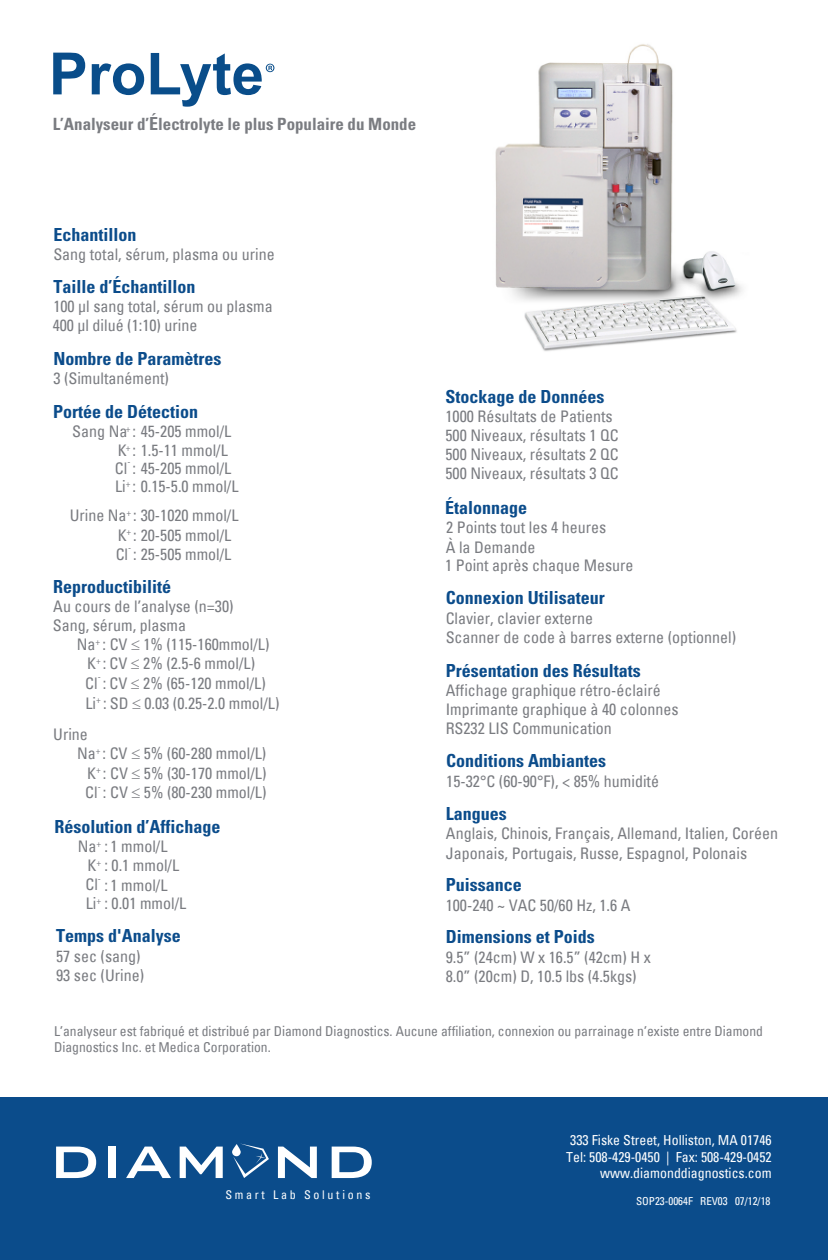
<style>
.page{position:relative;width:828px;height:1260px;background:#fff}
.page>*{position:absolute;margin:0;border:0;box-sizing:border-box;transform-origin:0 0}
.t1{font:700 58.4px "Arial";color:#094d8a}
.t2{font:700 condensed 18px "Univers";color:#0b4c8b}
.t3{font:700 condensed 16.8px "Univers";color:#7a7c81}
.t4{font:condensed 16px/19.2px "Univers";color:#7a7c81}
.t5{font:condensed 13.8px/16.6px "Univers";color:#fff;text-align:right}
.t6{font:condensed 13.6px/16.4px "Univers";color:#7a7c81}
.t7{font:condensed 12px "Univers";letter-spacing:.225em;color:#fff}
.t8{font:condensed 11px "Univers";color:#fff}
.t9{font:condensed 9.4px "Univers";color:#7a7c81}
.s1{font-size:18px}
</style>
<div class="page">
<img style="left:495px;top:44px;width:248px;height:307px">
<div style="left:0;top:1097px;width:828px;height:163px;background:#0b4c8b"></div>
<svg style="left:266px;top:64px;width:8px;height:8px"></svg>
<svg style="left:56px;top:1147px;width:40px;height:31px"></svg>
<div style="left:108px;top:1147px;width:8px;height:31px;background:#fff"></div>
<svg style="left:126px;top:1147px;width:45px;height:31px"></svg>
<svg style="left:180px;top:1147px;width:43px;height:31px"></svg>
<svg style="left:278px;top:1147px;width:39px;height:31px"></svg>
<svg style="left:332px;top:1147px;width:40px;height:31px"></svg>
<svg style="left:233px;top:1144px;width:36px;height:34px"></svg>
<h1 class="t1" style="left:49px;top:35px;width:217px">ProLyte</h1>
<p class="t3" style="left:53px;top:114px;width:365px">L’Analyseur d’<span class="s1">É</span>lectrolyte le plus Populaire du Monde</p>
<p class="t2" style="left:53px;top:223px;width:85px">Echantillon</p>
<p class="t4" style="left:53px;top:244px;width:223px">Sang total, sérum, plasma ou urine</p>
<p class="t2" style="left:53px;top:276px;width:144px">Taille d’Échantillon</p>
<p class="t4" style="left:53px;top:296px;width:221px">100 µl sang total, sérum ou plasma</p>
<p class="t2" style="left:53px;top:347px;width:169px">Nombre de Paramètres</p>
<p class="t4" style="left:53px;top:368px;width:117px">3 (Simultanément)</p>
<p class="t4" style="left:53px;top:316px;width:146px">400 µl dilué (1:10) urine</p>
<p class="t2" style="left:53px;top:401px;width:147px">Portée de Détection</p>
<p class="t4" style="left:72px;top:422px;width:161px;text-align:right">Sang Na<sup>+</sup> : 45-205 mmol/L<br>K<sup>+</sup> : 1.5-11 mmol/L</p>
<p class="t4" style="left:115px;top:458px;width:125px;line-height:18.4px">Cl : 45-205 mmol/L<br>Li<sup>+</sup> : 0.15-5.0 mmol/L</p>
<p class="t4" style="left:118px;top:506px;width:122px;text-indent:-48px">Urine Na<sup>+</sup> : 30-1020 mmol/L<br>K<sup>+</sup> : 20-505 mmol/L</p>
<p class="t9" style="left:127px;top:456px;width:5px">-</p>
<p class="t4" style="left:116px;top:544px;width:117px">Cl : 25-505 mmol/L</p>
<p class="t9" style="left:128px;top:542px;width:5px">-</p>
<p class="t2" style="left:53px;top:575px;width:120px">Reproductibilité</p>
<p class="t4" style="left:53px;top:596px;width:182px">Au cours de l’analyse (n=30)<br>Sang, sérum, plasma</p>
<p class="t4" style="left:77px;top:635px;width:194px;text-align:center">Na<sup>+</sup> : CV ≤ 1% (115-160mmol/L)<br>K<sup>+</sup> : CV ≤ 2% (2.5-6 mmol/L)<br>Cl : CV ≤ 2% (65-120 mmol/L)</p>
<p class="t9" style="left:98px;top:671px;width:5px">-</p>
<p class="t4" style="left:86px;top:693px;width:195px">Li<sup>+</sup> : SD ≤ 0.03 (0.25-2.0 mmol/L)</p>
<p class="t4" style="left:53px;top:725px;width:36px">Urine</p>
<p class="t4" style="left:77px;top:744px;width:191px">Na<sup>+</sup> : CV ≤ 5% (60-280 mmol/L)</p>
<p class="t4" style="left:87px;top:763px;width:181px">K<sup>+</sup> : CV ≤ 5% (30-170 mmol/L)</p>
<p class="t4" style="left:85px;top:782px;width:183px">Cl : CV ≤ 5% (80-230 mmol/L)</p>
<p class="t9" style="left:98px;top:780px;width:5px">-</p>
<p class="t2" style="left:55px;top:816px;width:168px">Résolution d’Affichage</p>
<p class="t4" style="left:86px;top:837px;width:95px;text-indent:-8px">Na<sup>+</sup> : 1 mmol/L<br>K<sup>+</sup> : 0.1 mmol/L<br>Cl : 1 mmol/L</p>
<p class="t9" style="left:98px;top:873px;width:5px">-</p>
<p class="t4" style="left:86px;top:893px;width:102px">Li<sup>+</sup> : 0.01 mmol/L</p>
<p class="t2" style="left:56px;top:925px;width:126px">Temps d'Analyse</p>
<p class="t4" style="left:56px;top:946px;width:89px">57 sec (sang)<br>93 sec (Urine)</p>
<p class="t2" style="left:446px;top:385px;width:160px">Stockage de Données</p>
<p class="t4" style="left:446px;top:406px;width:175px">1000 Résultats de Patients<br>500 Niveaux, résultats 1 QC<br>500 Niveaux, résultats 2 QC<br>500 Niveaux, résultats 3 QC</p>
<p class="t2" style="left:445px;top:497px;width:84px">Étalonnage</p>
<p class="t4" style="left:446px;top:518px;width:162px">2 Points tout les 4 heures<br>À la Demande</p>
<p class="t2" style="left:446px;top:586px;width:161px">Connexion Utilisateur</p>
<p class="t4" style="left:446px;top:608px;width:292px">Clavier, clavier externe<br>Scanner de code à barres externe (optionnel)</p>
<p class="t2" style="left:446px;top:659px;width:196px">Présentation des Résultats</p>
<p class="t4" style="left:446px;top:680px;width:234px">Affichage graphique rétro-éclairé<br>Imprimante graphique à 40 colonnes<br>RS232 LIS Communication</p>
<p class="t4" style="left:445px;top:556px;width:190px">1 Point après chaque Mesure</p>
<p class="t2" style="left:446px;top:750px;width:162px">Conditions Ambiantes</p>
<p class="t4" style="left:446px;top:771px;width:214px">15-32°C (60-90°F), &lt; 85% humidité</p>
<p class="t2" style="left:446px;top:803px;width:62px">Langues</p>
<p class="t4" style="left:446px;top:824px;width:334px">Anglais, Chinois, Français, Allemand, Italien, Coréen<br>Japonais, Portugais, Russe, Espagnol, Polonais</p>
<p class="t2" style="left:446px;top:874px;width:77px">Puissance</p>
<p class="t4" style="left:446px;top:895px;width:186px">100-240 ~ VAC 50/60 Hz, 1.6 A</p>
<p class="t2" style="left:446px;top:926px;width:150px">Dimensions et Poids</p>
<p class="t4" style="left:446px;top:947px;width:207px">9.5” (24cm) W x 16.5” (42cm) H x<br>8.0” (20cm) D, 10.5 lbs (4.5kgs)</p>
<p class="t6" style="left:54px;top:1022px;width:710px">L’analyseur est fabriqué et distribué par Diamond Diagnostics. Aucune affiliation, connexion ou parrainage n’existe entre Diamond<br>Diagnostics Inc. et Medica Corporation.</p>
<p class="t7" style="left:225px;top:1186px;width:147px">Smart Lab Solutions</p>
<p class="t5" style="left:566px;top:1132px;width:207px">333 Fiske Street, Holliston, MA 01746<br>Tel: 508-429-0450 | Fax: 508-429-0452 www.diamonddiagnostics.com</p>
<p class="t8" style="left:636px;top:1194px;width:136px">SOP23-0064F REV03 07/12/18</p>
</div>
